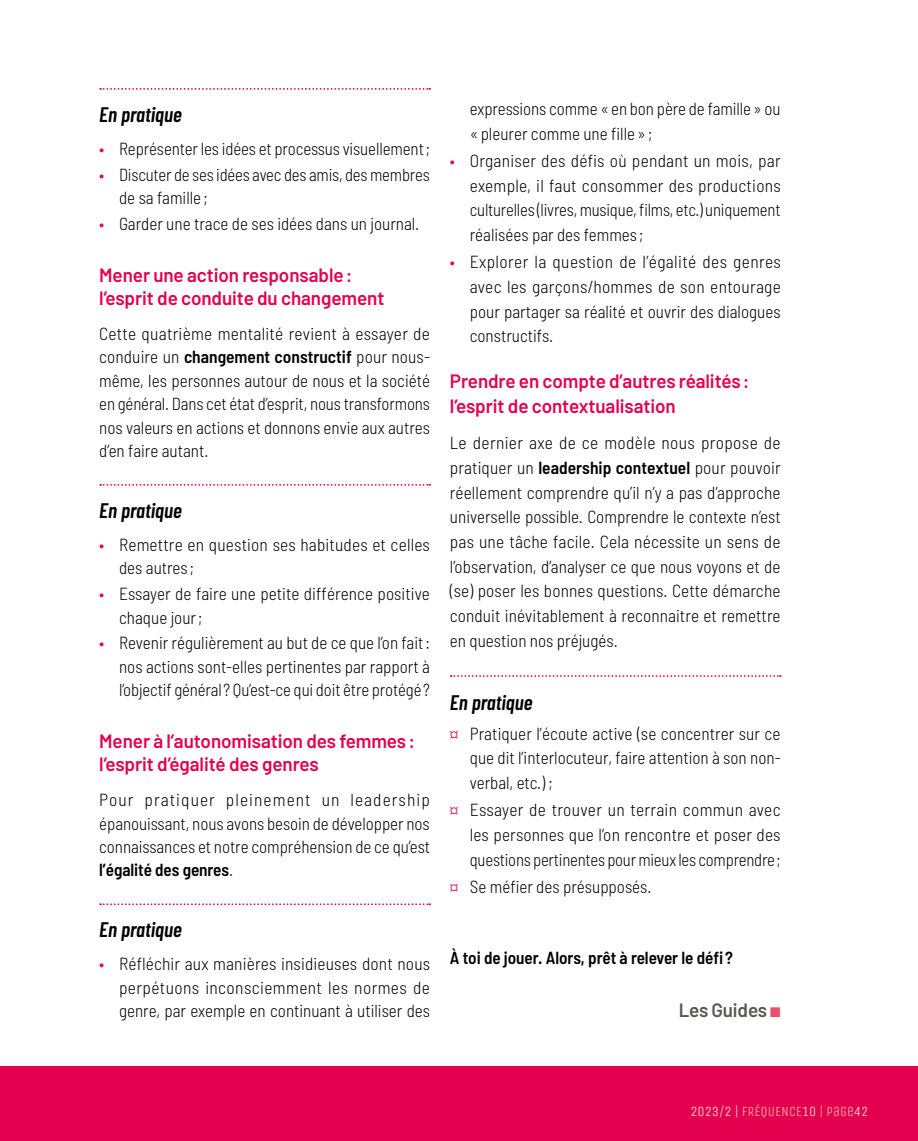
<style>
.page{position:relative;width:918px;height:1141px;background:#fff}
.page>*{position:absolute;margin:0;border:0;box-sizing:border-box;transform-origin:0 0}
.t1{font:italic 600 21px "Barlow Condensed";color:#000}
.t2{font:600 19.25px/23.4px "Barlow";letter-spacing:-.005em;color:#e2004f}
.t3{font:600 19.25px "Barlow";letter-spacing:-.01em;color:#575756}
.t4{font:300 semi-condensed 17.5px/24.7px "Barlow";color:#000;text-align:justify}
.t5{font:300 semi-condensed 17.5px/23.4px "Barlow";color:#000;scale:.96 1}
.t6{font:600 semi-condensed 17.5px "Barlow";letter-spacing:-.005em;color:#000}
.t7{font:14px "Unica One";color:#f19ba1}
.s1{color:#e2004f}
.s2{font-weight:600}
.s3{color:#e8516b}
.s4{color:#f7c6c8}
</style>
<div class="page">
<div style="left:0;top:1067px;width:918px;height:74px;background:#e2004f"></div>
<svg style="left:100px;top:88px;width:330px;height:2px"></svg>
<svg style="left:100px;top:484px;width:330px;height:2px"></svg>
<svg style="left:100px;top:903px;width:330px;height:2px"></svg>
<svg style="left:451px;top:675px;width:330px;height:2px"></svg>
<p class="t1" style="left:99px;top:99px;width:84px">En pratique</p>
<p class="t4" style="left:99px;top:136px;width:332px"><span class="s1">•</span> Représenter les idées et processus visuellement;</p>
<p class="t5" style="left:119px;top:162px;width:325px;text-indent:-20px"><span class="s1">•</span> Discuter de ses idées avec des amis, des membres de sa famille ;</p>
<p class="t4" style="left:99px;top:211px;width:321px"><span class="s1">•</span> Garder une trace de ses idées dans un journal.</p>
<p class="t2" style="left:99px;top:261px;width:287px">Mener une action responsable: l’esprit de conduite du changement</p>
<p class="t4" style="left:99px;top:321px;width:332px;line-height:23.4px">Cette quatrième mentalité revient à essayer de conduire un <span class="s2">changement constructif</span> pour nous&shy;même, les personnes autour de nous et la société en général. Dans cet état d’esprit, nous transformons nos valeurs en actions et donnons envie aux autres d’en faire autant.</p>
<p class="t1" style="left:99px;top:495px;width:84px">En pratique</p>
<p class="t4" style="left:119px;top:532px;width:312px;line-height:23.4px;text-indent:-20px"><span class="s1">•</span> Remettre en question ses habitudes et celles des autres ;</p>
<p class="t4" style="left:119px;top:582px;width:312px;line-height:23.4px;text-indent:-20px"><span class="s1">•</span> Essayer de faire une petite différence positive chaque jour;</p>
<p class="t4" style="left:119px;top:631px;width:312px;line-height:23.4px;text-indent:-20px"><span class="s1">•</span> Revenir régulièrement au but de ce que l’on fait: nos actions sont-elles pertinentes par rapport à l’objectif général? Qu’est-ce qui doit être protégé?</p>
<p class="t2" style="left:99px;top:728px;width:317px">Mener à l’autonomisation des femmes: l’esprit d’égalité des genres</p>
<p class="t4" style="left:99px;top:788px;width:332px;line-height:23.4px">Pour pratiquer pleinement un leadership épanouissant, nous avons besoin de développer nos connaissances et notre compréhension de ce qu’est <span class="s2">l’égalité des genres</span>.</p>
<p class="t1" style="left:99px;top:914px;width:84px">En pratique</p>
<p class="t4" style="left:119px;top:952px;width:313px;line-height:23.4px;text-indent:-20px"><span class="s1">•</span> Réfléchir aux manières insidieuses dont nous perpétuons inconsciemment les normes de genre, par exemple en continuant à utiliser des</p>
<p class="t4" style="left:470px;top:96px;width:312px">expressions comme «en bon père de famille» ou «pleurer comme une fille»;</p>
<p class="t4" style="left:470px;top:148px;width:313px;text-indent:-20px"><span class="s1">•</span> Organiser des défis où pendant un mois, par exemple, il faut consommer des productions culturelles (livres, musique, films, etc.) uniquement réalisées par des femmes ;</p>
<p class="t4" style="left:470px;top:249px;width:313px;text-indent:-20px"><span class="s1">•</span> Explorer la question de l’égalité des genres avec les garçons/hommes de son entourage pour partager sa réalité et ouvrir des dialogues constructifs.</p>
<p class="t2" style="left:450px;top:367px;width:301px;line-height:24.7px">Prendre en compte d’autres réalités: l’esprit de contextualisation</p>
<p class="t4" style="left:450px;top:430px;width:332px">Le dernier axe de ce modèle nous propose de pratiquer un <span class="s2">leadership contextuel</span> pour pouvoir réellement comprendre qu’il n’y a pas d’approche universelle possible. Comprendre le contexte n’est pas une tâche facile. Cela nécessite un sens de l’observation, d’analyser ce que nous voyons et de (se) poser les bonnes questions. Cette démarche conduit inévitablement à reconnaitre et remettre en question nos préjugés.</p>
<p class="t1" style="left:450px;top:687px;width:84px">En pratique</p>
<p class="t4" style="left:470px;top:721px;width:312px;text-indent:-20px"><span class="s1">¤</span> Pratiquer l’écoute active (se concentrer sur ce que dit l’interlocuteur, faire attention à son non&shy;verbal, etc.) ;</p>
<p class="t4" style="left:470px;top:797px;width:312px;text-indent:-20px"><span class="s1">¤</span> Essayer de trouver un terrain commun avec les personnes que l’on rencontre et poser des questions pertinentes pour mieux les comprendre;</p>
<p class="t4" style="left:450px;top:874px;width:203px"><span class="s1">¤</span> Se méfier des présupposés.</p>
<p class="t6" style="left:450px;top:947px;width:284px">À toi de jouer. Alors, prêt à relever le défi?</p>
<p class="t3" style="left:678px;top:996px;width:103px">Les Guides <span class="s3">■</span></p>
<p class="t7" style="left:690px;top:1103px;width:179px"><span class="s4">2023/2 |</span> FRÉQUENCE<span class="s4">10</span> | page<span class="s4">42</span></p>
</div>
